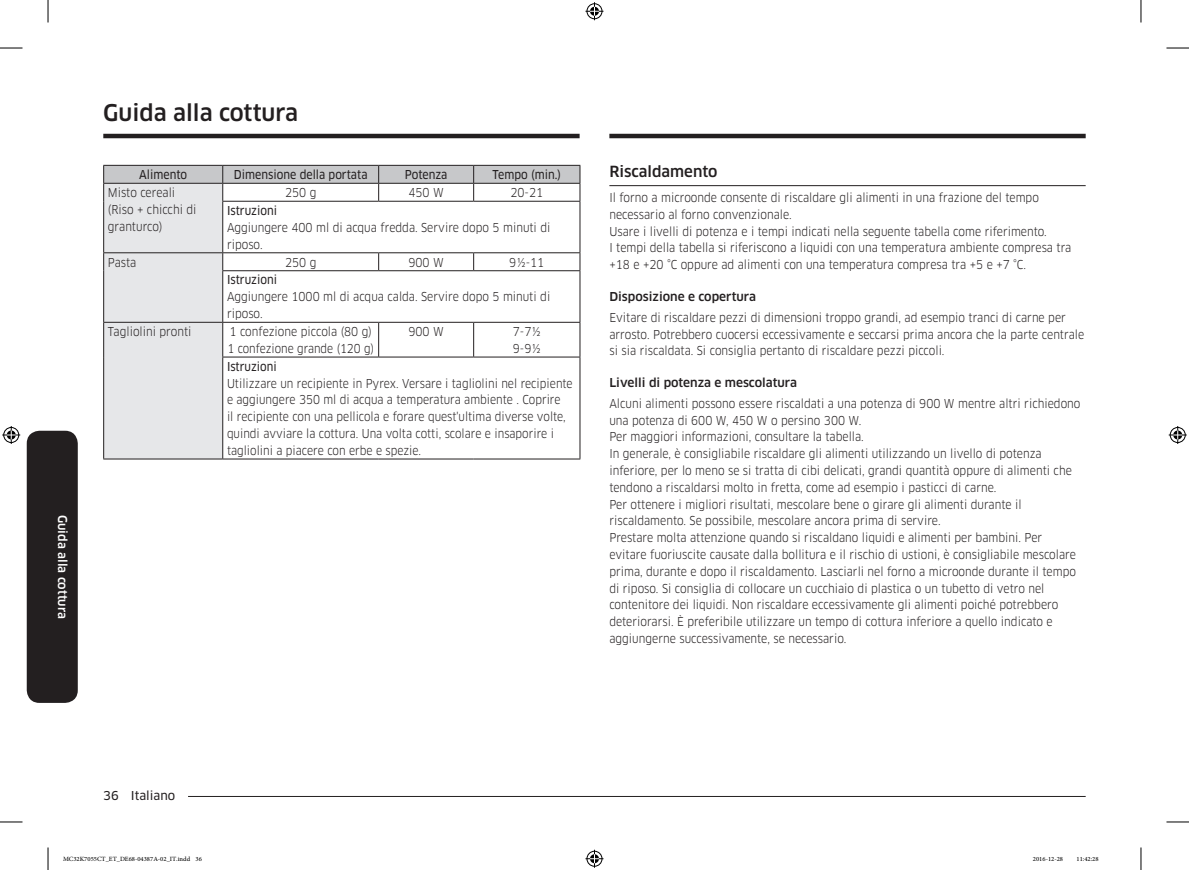
<style>
.page{position:relative;width:1189px;height:870px;background:#fff}
.page>*{position:absolute;margin:0;border:0;box-sizing:border-box;transform-origin:0 0}
.t1{font:500 22.5px "Samsung Clan Pro";color:#231f20}
.t2{font:500 15px "Samsung Clan Pro";color:#231f20}
.t3{font:12px/16.8px "Samsung Clan Pro";color:#231f20;scale:.9 1}
.t4{font:12px/16.8px "Samsung Clan Pro";color:#231f20;scale:.89 1}
.t5{font:12px "Samsung Clan Pro News";color:#231f20;scale:.9 1}
.t6{font:500 12px "Samsung Clan Pro";color:#231f20}
.t7{font:500 12px "Samsung Clan Pro";color:#fff}
.t8{font:12px "Samsung Clan Pro News";color:#231f20}
.t9{font:12px "Samsung Clan Pro News";color:#231f20;scale:.89 1}
.t10{font:9px "Adobe Arabic";color:#000}
</style>
<div class="page">
<hr style="left:150px;top:796px;width:935px;height:1px;background:#231f20">
<div style="left:103px;top:787px;width:85px;height:15px;background:#fff"></div>
<div style="left:27px;top:431px;width:51px;height:272px;background:#231f20;border-radius:13px"></div>
<hr style="left:103px;top:134px;width:477px;height:4px;background:#231f20">
<hr style="left:609px;top:134px;width:476px;height:4px;background:#231f20">
<hr style="left:609px;top:185px;width:476px;height:1px;background:#231f20">
<svg style="left:103px;top:165px;width:478px;height:294px"></svg>
<hr style="left:103px;top:271px;width:1px;height:51px;background:#231f20">
<hr style="left:222px;top:270px;width:157px;height:1px;background:#231f20">
<hr style="left:222px;top:271px;width:1px;height:51px;background:#231f20">
<hr style="left:379px;top:270px;width:95px;height:1px;background:#231f20">
<hr style="left:474px;top:270px;width:106px;height:1px;background:#231f20">
<hr style="left:580px;top:271px;width:1px;height:51px;background:#231f20">
<hr style="left:103px;top:322px;width:120px;height:1px;background:#231f20">
<hr style="left:103px;top:323px;width:1px;height:34px;background:#231f20">
<hr style="left:223px;top:322px;width:156px;height:1px;background:#231f20">
<hr style="left:222px;top:323px;width:1px;height:34px;background:#231f20">
<hr style="left:379px;top:322px;width:95px;height:1px;background:#231f20">
<hr style="left:378px;top:323px;width:1px;height:34px;background:#231f20">
<hr style="left:474px;top:322px;width:106px;height:1px;background:#231f20">
<hr style="left:473px;top:323px;width:1px;height:34px;background:#231f20">
<hr style="left:580px;top:323px;width:1px;height:34px;background:#231f20">
<hr style="left:103px;top:357px;width:1px;height:102px;background:#231f20">
<hr style="left:222px;top:357px;width:157px;height:1px;background:#231f20">
<hr style="left:222px;top:357px;width:1px;height:102px;background:#231f20">
<hr style="left:379px;top:357px;width:95px;height:1px;background:#231f20">
<hr style="left:474px;top:357px;width:106px;height:1px;background:#231f20">
<hr style="left:580px;top:357px;width:1px;height:102px;background:#231f20">
<hr style="left:103px;top:459px;width:120px;height:1px;background:#231f20">
<hr style="left:223px;top:459px;width:156px;height:1px;background:#231f20">
<hr style="left:379px;top:459px;width:95px;height:1px;background:#231f20">
<hr style="left:474px;top:459px;width:106px;height:1px;background:#231f20">
<svg style="left:0;top:48px;width:22px;height:1px"></svg>
<svg style="left:1166px;top:48px;width:23px;height:1px"></svg>
<svg style="left:0;top:822px;width:22px;height:1px"></svg>
<svg style="left:1166px;top:822px;width:23px;height:1px"></svg>
<svg style="left:48px;top:0;width:1px;height:22px"></svg>
<svg style="left:48px;top:847px;width:1px;height:23px"></svg>
<svg style="left:1141px;top:0;width:1px;height:22px"></svg>
<svg style="left:1141px;top:847px;width:1px;height:23px"></svg>
<svg style="left:585px;top:2px;width:18px;height:18px"></svg>
<svg style="left:585px;top:850px;width:18px;height:18px"></svg>
<svg style="left:2px;top:426px;width:18px;height:18px"></svg>
<svg style="left:1169px;top:426px;width:18px;height:18px"></svg>
<p class="t7" style="left:70px;top:515px;width:105px;rotate:90deg">Guida alla cottura</p>
<h1 class="t1" style="left:103px;top:100px;width:196px">Guida alla cottura</h1>
<p class="t5" style="left:139px;top:168px;width:55px">Alimento</p>
<p class="t5" style="left:234px;top:168px;width:150px">Dimensione della portata</p>
<p class="t5" style="left:405px;top:168px;width:49px">Potenza</p>
<p class="t5" style="left:492px;top:168px;width:78px">Tempo (min.)</p>
<p class="t3" style="left:108px;top:184px;width:100px">Misto cereali (Riso + chicchi di granturco)</p>
<p class="t3" style="left:285px;top:184px;width:36px">250 g</p>
<p class="t3" style="left:408px;top:184px;width:41px">450 W</p>
<p class="t3" style="left:510px;top:184px;width:38px">20-21</p>
<p class="t5" style="left:227px;top:203px;width:57px">Istruzioni</p>
<p class="t3" style="left:227px;top:219px;width:361px">Aggiungere 400 ml di acqua fredda. Servire dopo 5 minuti di riposo.</p>
<p class="t3" style="left:108px;top:254px;width:33px">Pasta</p>
<p class="t3" style="left:285px;top:254px;width:36px">250 g</p>
<p class="t3" style="left:408px;top:254px;width:41px">900 W</p>
<p class="t3" style="left:509px;top:254px;width:40px">9½-11</p>
<p class="t5" style="left:227px;top:273px;width:57px">Istruzioni</p>
<p class="t3" style="left:227px;top:288px;width:361px">Aggiungere 1000 ml di acqua calda. Servire dopo 5 minuti di riposo.</p>
<p class="t3" style="left:108px;top:323px;width:94px">Tagliolini pronti</p>
<p class="t3" style="left:227px;top:323px;width:164px">1 confezione piccola (80 g)<br>1 confezione grande (120 g)</p>
<p class="t3" style="left:408px;top:323px;width:41px">900 W</p>
<p class="t3" style="left:513px;top:323px;width:33px">7-7½<br>9-9½</p>
<p class="t9" style="left:227px;top:359px;width:57px">Istruzioni</p>
<p class="t4" style="left:227px;top:375px;width:390px">Utilizzare un recipiente in Pyrex. Versare i tagliolini nel recipiente e aggiungere 350 ml di acqua a temperatura ambiente . Coprire<br>il recipiente con una pellicola e forare quest'ultima diverse volte, quindi avviare la cottura. Una volta cotti, scolare e insaporire i tagliolini a piacere con erbe e spezie.</p>
<p class="t2" style="left:609px;top:162px;width:110px">Riscaldamento</p>
<p class="t3" style="left:609px;top:189px;width:515px">Il forno a microonde consente di riscaldare gli alimenti in una frazione del tempo necessario al forno convenzionale.<br>Usare i livelli di potenza e i tempi indicati nella seguente tabella come riferimento.<br>I tempi della tabella si riferiscono a liquidi con una temperatura ambiente compresa tra +18 e +20 °C oppure ad alimenti con una temperatura compresa tra +5 e +7 °C.</p>
<p class="t6" style="left:609px;top:289px;width:148px">Disposizione e copertura</p>
<p class="t3" style="left:609px;top:309px;width:529px">Evitare di riscaldare pezzi di dimensioni troppo grandi, ad esempio tranci di carne per arrosto. Potrebbero cuocersi eccessivamente e seccarsi prima ancora che la parte centrale si sia riscaldata. Si consiglia pertanto di riscaldare pezzi piccoli.</p>
<p class="t6" style="left:609px;top:375px;width:189px">Livelli di potenza e mescolatura</p>
<p class="t3" style="left:609px;top:395px;width:525px">Alcuni alimenti possono essere riscaldati a una potenza di 900 W mentre altri richiedono una potenza di 600 W, 450 W o persino 300 W.<br>Per maggiori informazioni, consultare la tabella.<br>In generale, è consigliabile riscaldare gli alimenti utilizzando un livello di potenza inferiore, per lo meno se si tratta di cibi delicati, grandi quantità oppure di alimenti che tendono a riscaldarsi molto in fretta, come ad esempio i pasticci di carne.<br>Per ottenere i migliori risultati, mescolare bene o girare gli alimenti durante il riscaldamento. Se possibile, mescolare ancora prima di servire.<br>Prestare molta attenzione quando si riscaldano liquidi e alimenti per bambini. Per evitare fuoriuscite causate dalla bollitura e il rischio di ustioni, è consigliabile mescolare prima, durante e dopo il riscaldamento. Lasciarli nel forno a microonde durante il tempo di riposo. Si consiglia di collocare un cucchiaio di plastica o un tubetto di vetro nel contenitore dei liquidi. Non riscaldare eccessivamente gli alimenti poiché potrebbero deteriorarsi. È preferibile utilizzare un tempo di cottura inferiore a quello indicato e aggiungerne successivamente, se necessario.</p>
<p class="t8" style="left:103px;top:788px;width:73px">36 Italiano</p>
<p class="t10" style="left:63px;top:853px;width:140px">MC32K7055CT_ET_DE68-04387A-02_IT.indd 36</p>
<p class="t10" style="left:1033px;top:853px;width:32px">2016-12-28</p>
<p class="t10" style="left:1076px;top:853px;width:24px">11:42:28</p>
</div>
